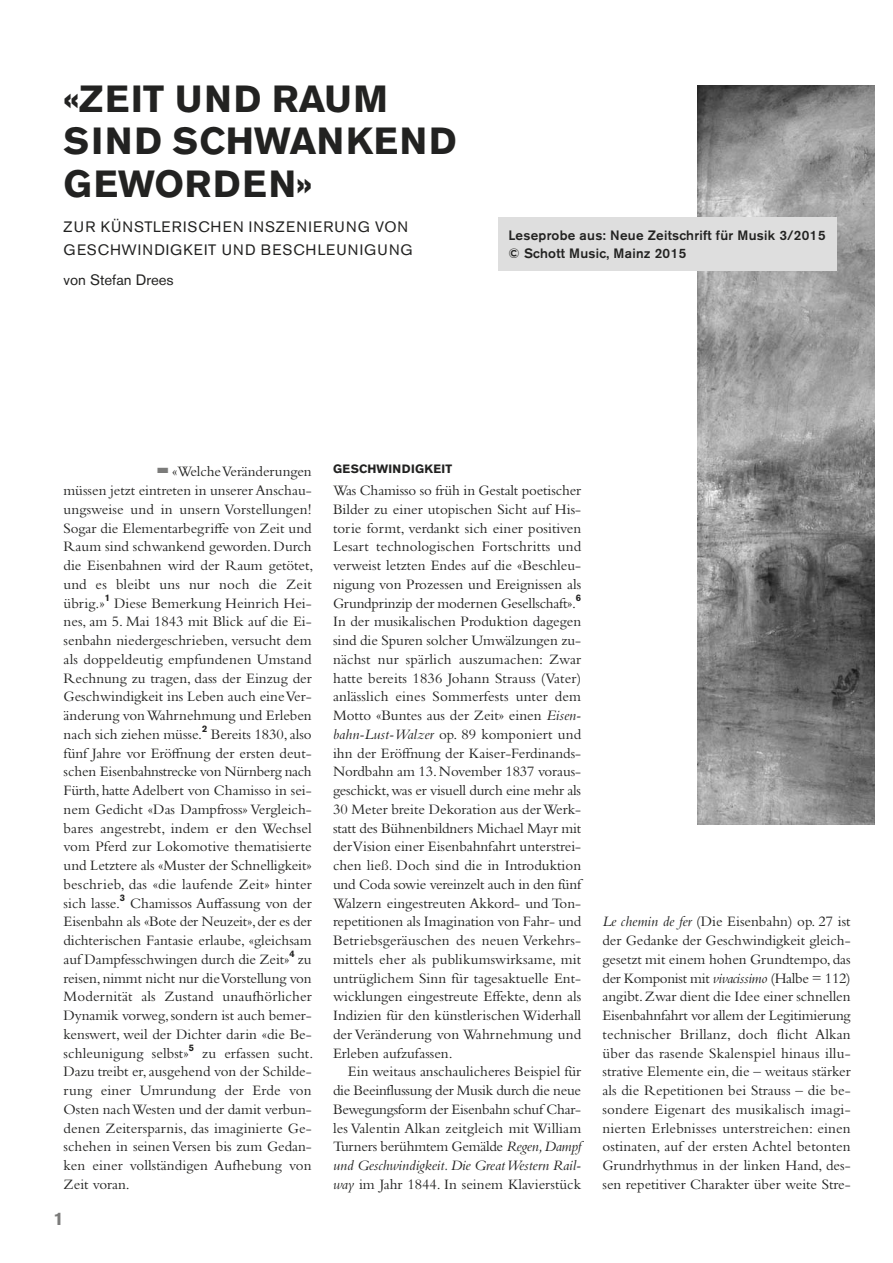
<style>
.page{position:relative;width:893px;height:1263px;background:#fff}
.page>*{position:absolute;margin:0;border:0;box-sizing:border-box;transform-origin:0 0}
.t1{font:700 37.5px/42.8px "Akzidenz Grotesk BE";letter-spacing:.05em;color:#222221}
.t2{font:700 18px "Akzidenz Grotesk BE";color:#7b7b7a}
.t3{font:15px/18.8px "Bembo Std";color:#222221;text-align:justify}
.t4{font:15px/22.5px "Akzidenz Grotesk BE";letter-spacing:.08em;color:#222221}
.t5{font:15px "Akzidenz Grotesk BE";color:#222221}
.t6{font:500 13.5px/18px "Akzidenz Grotesk BE";letter-spacing:.02em;color:#222221}
.t7{font:700 12px "Akzidenz Grotesk BE";letter-spacing:.03em;color:#222221}
.t8{font:700 9.3px "Akzidenz Grotesk BE";color:#222221}
.s1{font-style:italic}
</style>
<div class="page">
<img style="left:698px;top:85px;width:176px;height:740px">
<div style="left:498px;top:217px;width:339px;height:54px;background:#dedede"></div>
<h1 class="t1" style="left:64px;top:80px;width:394px">«ZEIT UND RAUM<br>SIND SCHWANKEND<br>GEWORDEN»</h1>
<p class="t4" style="left:64px;top:217px;width:351px">ZUR KÜNSTLERISCHEN INSZENIERUNG VON<br>GESCHWINDIGKEIT UND BESCHLEUNIGUNG</p>
<p class="t5" style="left:64px;top:274px;width:112px">von Stefan Drees</p>
<p class="t6" style="left:508px;top:228px;width:318px">Leseprobe aus: Neue Zeitschrift für Musik 3/2015 © Schott Music, Mainz 2015</p>
<p class="t3" style="left:64px;top:464px;width:251px;text-indent:94px"><sup>■</sup> «Welche Veränderungen müssen jetzt eintreten in unserer Anschau&shy;ungsweise und in unsern Vorstellungen!<br>Sogar die Elementarbegriffe von Zeit und Raum sind schwankend geworden. Durch die Eisenbahnen wird der Raum getötet, und es bleibt uns nur noch die Zeit übrig.»</p>
<p class="t8" style="left:105px;top:594px;width:7px">1</p>
<p class="t3" style="left:64px;top:595px;width:250px;text-indent:51px">Diese Bemerkung Heinrich Hei&shy;nes, am 5. Mai 1843 mit Blick auf die Ei&shy;senbahn niedergeschrieben, versucht dem als doppeldeutig empfundenen Umstand Rechnung zu tragen, dass der Einzug der Geschwindigkeit ins Leben auch eine Ver&shy;änderung von Wahrnehmung und Erleben nach sich ziehen müsse.</p>
<p class="t8" style="left:202px;top:725px;width:7px">2</p>
<p class="t3" style="left:64px;top:726px;width:250px;text-indent:147px">Bereits 1830, also fünf Jahre vor Eröffnung der ersten deut&shy;schen Eisenbahnstrecke von Nürnberg nach Fürth, hatte Adelbert von Chamisso in sei&shy;nem Gedicht «Das Dampfross» Vergleich&shy;bares angestrebt, indem er den Wechsel vom Pferd zur Lokomotive thematisierte und Letztere als «Muster der Schnelligkeit» beschrieb, das «die laufende Zeit» hinter sich lasse.</p>
<p class="t8" style="left:120px;top:894px;width:7px">3</p>
<p class="t3" style="left:64px;top:895px;width:250px;text-indent:67px">Chamissos Auffassung von der Eisenbahn als «Bote der Neuzeit», der es der dichterischen Fantasie erlaube, «gleichsam auf Dampfesschwingen durch die Zeit»</p>
<p class="t8" style="left:289px;top:950px;width:7px">4</p>
<p class="t3" style="left:64px;top:951px;width:250px;text-indent:234px">zu reisen, nimmt nicht nur die Vorstellung von Modernität als Zustand unaufhörlicher Dynamik vorweg, sondern ist auch bemer&shy;kenswert, weil der Dichter darin «die Be&shy;schleunigung selbst»</p>
<p class="t8" style="left:189px;top:1044px;width:7px">5</p>
<p class="t3" style="left:64px;top:1045px;width:251px;text-indent:139px">zu erfassen sucht.<br>Dazu treibt er, ausgehend von der Schilde&shy;rung einer Umrundung der Erde von Osten nach Westen und der damit verbun&shy;denen Zeitersparnis, das imaginierte Ge&shy;schehen in seinen Versen bis zum Gedan&shy;ken einer vollständigen Aufhebung von Zeit voran.</p>
<p class="t2" style="left:53px;top:1212px;width:12px">1</p>
<p class="t7" style="left:333px;top:464px;width:121px">GESCHWINDIGKEIT</p>
<p class="t3" style="left:333px;top:482px;width:250px">Was Chamisso so früh in Gestalt poetischer Bilder zu einer utopischen Sicht auf His - torie formt, verdankt sich einer positiven Lesart technologischen Fortschritts und verweist letzten Endes auf die «Beschleu&shy;nigung von Prozessen und Ereignissen als Grundprinzip der modernen Gesellschaft».</p>
<p class="t8" style="left:576px;top:594px;width:7px">6</p>
<p class="t3" style="left:333px;top:614px;width:250px">In der musikalischen Produktion dagegen sind die Spuren solcher Umwälzungen zu&shy;nächst nur spärlich auszumachen: Zwar hatte bereits 1836 Johann Strauss (Vater) anlässlich eines Sommerfests unter dem Motto «Buntes aus der Zeit» einen <span class="s1">Eisen&shy;bahn-Lust-Walzer</span> op. 89 komponiert und ihn der Eröffnung der Kaiser-Ferdinands-Nordbahn am 13. November 1837 voraus&shy;geschickt, was er visuell durch eine mehr als 30 Meter breite Dekoration aus der Werk&shy;statt des Bühnenbildners Michael Mayr mit der Vision einer Eisenbahnfahrt unterstrei&shy;chen ließ. Doch sind die in Introduktion und Coda sowie vereinzelt auch in den fünf Walzern eingestreuten Akkord- und Ton&shy;repetitionen als Imagination von Fahr- und Betriebsgeräuschen des neuen Verkehrs&shy;mittels eher als publikumswirksame, mit untrüglichem Sinn für tagesaktuelle Ent&shy;wicklungen eingestreute Effekte, denn als Indizien für den künstlerischen Widerhall der Veränderung von Wahrnehmung und Erleben aufzufassen.</p>
<p class="t3" style="left:333px;top:1064px;width:250px;text-indent:15px">Ein weitaus anschaulicheres Beispiel für die Beeinflussung der Musik durch die neue Bewegungsform der Eisenbahn schuf Char - les Valentin Alkan zeitgleich mit William Turners berühmtem Gemälde <span class="s1">Regen, Dampf und Geschwindigkeit. Die Great Western Rail&shy;way</span> im Jahr 1844. In seinem Klavierstück</p>
<p class="t3" style="left:602px;top:914px;width:250px"><span class="s1">Le chemin de fer</span> (Die Eisenbahn) op. 27 ist der Gedanke der Geschwindigkeit gleich&shy;gesetzt mit einem hohen Grundtempo, das der Komponist mit <span class="s1">vivacissimo</span> (Halbe = 112) angibt. Zwar dient die Idee einer schnellen Eisenbahnfahrt vor allem der Legitimierung technischer Brillanz, doch flicht Alkan über das rasende Skalenspiel hinaus illu&shy;strative Elemente ein, die – weitaus stärker als die Repetitionen bei Strauss – die be&shy;sondere Eigenart des musikalisch imagi&shy;nierten Erlebnisses unterstreichen: einen ostinaten, auf der ersten Achtel betonten Grundrhythmus in der linken Hand, des&shy;sen repetitiver Charakter über weite Stre -</p>
</div>
